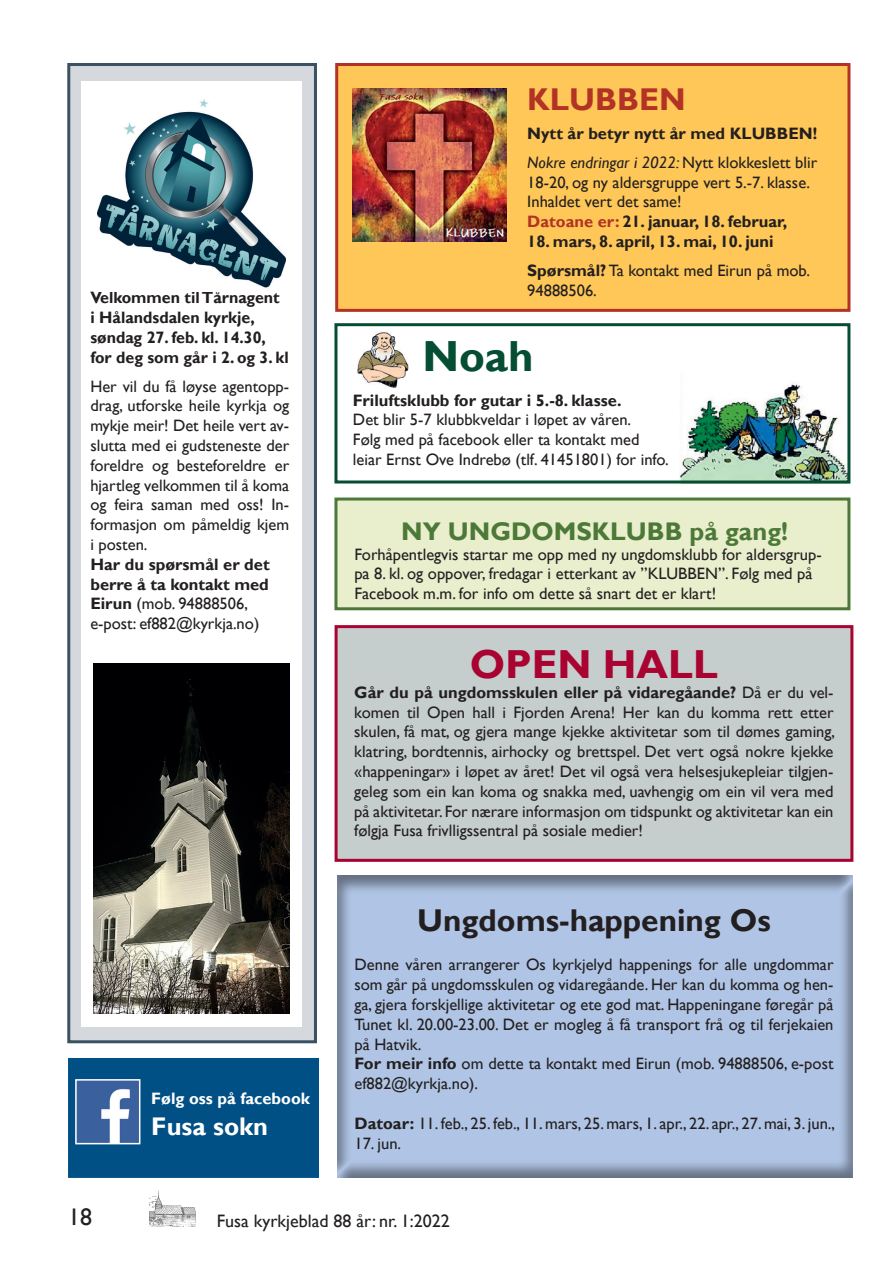
<style>
.page{position:relative;width:893px;height:1263px;background:#fff}
.page>*{position:absolute;margin:0;border:0;box-sizing:border-box;transform-origin:0 0}
.t1{font:700 43.5px "Gill Sans";color:#054e33}
.t2{font:700 40.5px "Gill Sans";color:#a90332}
.t3{font:700 31.5px "Gill Sans";color:#231f20}
.t4{font:700 31.5px "Gill Sans";color:#b23326}
.t5{font:700 25.5px "Gill Sans";color:#4c7937}
.t6{font:700 25.5px "Gill Sans";color:#fff}
.t7{font:24px "Gill Sans";color:#231f20}
.t8{font:18px "Gill Sans";color:#231f20}
.t9{font:16.5px/19.8px "Gill Sans";color:#231f20}
.t10{font:700 16.5px/19.8px "Gill Sans";color:#231f20}
.t11{font:700 16.5px "Gill Sans";color:#fff}
.s1{font-weight:400}
.s2{font-weight:400;font-style:italic}
.s3{font-weight:700;color:#b23326}
.s4{font-weight:700}
</style>
<div class="page">
<img style="left:149px;top:1191px;width:47px;height:36px">
<div style="left:337px;top:873px;width:518px;height:306px;background:#231f20;opacity:.5"></div>
<div style="left:67px;top:63px;width:250px;height:980px;background:#d5d8dc;border:3px solid #3b5262"></div>
<div style="left:81px;top:81px;width:221px;height:945px;background:#fff"></div>
<div style="left:335px;top:63px;width:515px;height:249px;background:#fec757;border:3px solid #b23326"></div>
<img style="left:353px;top:88px;width:153px;height:154px">
<img style="left:94px;top:663px;width:195px;height:351px">
<img style="left:98px;top:99px;width:187px;height:189px">
<img style="left:357px;top:332px;width:52px;height:55px">
<img style="left:680px;top:382px;width:166px;height:97px">
<div style="left:335px;top:625px;width:518px;height:237px;background:#c5cdcd;border:3px solid #a90332"></div>
<div style="left:68px;top:1058px;width:251px;height:120px;background:#015085"></div>
<img style="left:78px;top:1082px;width:59px;height:59px">
<div style="left:75px;top:1079px;width:65px;height:65px;border:2px solid #fff"></div>
<div style="left:334px;top:497px;width:516px;height:113px;background:#e9eecd;border:3px solid #4c7937"></div>
<div style="left:334px;top:323px;width:516px;height:160px;border:3px solid #054e33"></div>
<p class="t10" style="left:90px;top:288px;width:200px">Velkommen til Tårnagent<br>i Hålandsdalen kyrkje, søndag 27. feb. kl. 14.30, for deg som går i 2. og 3. kl</p>
<p class="t9" style="left:90px;top:376px;width:200px;text-align:justify">Her vil du få løyse agentopp&shy;drag, utforske heile kyrkja og mykje meir! Det heile vert av&shy;slutta med ei gudsteneste der foreldre og besteforeldre er hjartleg velkommen til å koma og feira saman med oss! In&shy;formasjon om påmeldig kjem i posten.</p>
<p class="t10" style="left:90px;top:555px;width:181px">Har du spørsmål er det berre å ta kontakt med<br>Eirun <span class="s1">(mob. 94888506, e-post: ef882@kyrkja.no)</span></p>
<p class="t11" style="left:151px;top:1089px;width:160px">Følg oss på facebook</p>
<h3 class="t6" style="left:151px;top:1111px;width:118px">Fusa sokn</h3>
<h3 class="t4" style="left:527px;top:81px;width:160px">KLUBBEN</h3>
<p class="t10" style="left:527px;top:119px;width:291px;line-height:28.8px">Nytt år betyr nytt år med KLUBBEN!<br><span class="s2">Nokre endringar i 2022:</span> <span class="s1">Nytt klokkeslett blir</span></p>
<p class="t9" style="left:527px;top:172px;width:284px">18-20, og ny aldersgruppe vert 5.-7. klasse.<br>Inhaldet vert det same!<br><span class="s3">Datoane er:</span> <span class="s4">21. januar, 18. februar,</span></p>
<p class="t10" style="left:527px;top:227px;width:284px;line-height:28.8px">18. mars, 8. april, 13. mai, 10. juni<br>Spørsmål? <span class="s1">Ta kontakt med Eirun på mob.</span></p>
<p class="t9" style="left:527px;top:280px;width:71px">94888506.</p>
<h1 class="t1" style="left:422px;top:330px;width:113px">Noah</h1>
<p class="t10" style="left:353px;top:390px;width:270px">Friluftsklubb for gutar i 5.-8. klasse.</p>
<p class="t9" style="left:353px;top:410px;width:317px">Det blir 5-7 klubbkveldar i løpet av våren.<br>Følg med på facebook eller ta kontakt med leiar Ernst Ove Indrebø (tlf. 41451801) for info.</p>
<h3 class="t5" style="left:401px;top:516px;width:388px">NY UNGDOMSKLUBB på gang!</h3>
<p class="t9" style="left:354px;top:544px;width:469px">Forhåpentlegvis startar me opp med ny ungdomsklubb for aldersgrup&shy;pa 8. kl. og oppover, fredagar i etterkant av ”KLUBBEN”. Følg med på<br>Facebook m.m. for info om dette så snart det er klart!</p>
<h2 class="t2" style="left:470px;top:640px;width:250px">OPEN HALL</h2>
<p class="t9" style="left:354px;top:683px;width:482px;text-align:justify"><span class="s4">Går du på ungdomsskulen eller på vidaregåande?</span> Då er du vel&shy;komen til Open hall i Fjorden Arena! Her kan du komma rett etter skulen, få mat, og gjera mange kjekke aktivitetar som til dømes gaming, klatring, bordtennis, airhocky og brettspel. Det vert også nokre kjekke «happeningar» i løpet av året! Det vil også vera helsesjukepleiar tilgjen&shy;geleg som ein kan koma og snakka med, uavhengig om ein vil vera med på aktivitetar. For nærare informasjon om tidspunkt og aktivitetar kan ein følgja Fusa frivlligssentral på sosiale medier!</p>
<h3 class="t3" style="left:417px;top:901px;width:355px">Ungdoms-happening Os</h3>
<p class="t9" style="left:354px;top:955px;width:481px">Denne våren arrangerer Os kyrkjelyd happenings for alle ungdommar som går på ungdomsskulen og vidaregåande. Her kan du komma og hen&shy;ga, gjera forskjellige aktivitetar og ete god mat. Happeningane føregår på Tunet kl. 20.00-23.00. Det er mogleg å få transport frå og til ferjekaien på Hatvik.<br><span class="s4">For meir info</span> om dette ta kontakt med Eirun (mob. 94888506, e-post ef882@kyrkja.no).</p>
<p class="t9" style="left:354px;top:1114px;width:482px"><span class="s4">Datoar:</span> 11. feb., 25. feb., 11. mars, 25. mars, 1. apr., 22. apr., 27. mai, 3. jun.,</p>
<p class="t9" style="left:354px;top:1133px;width:48px">17. jun.</p>
<h3 class="t7" style="left:68px;top:1203px;width:25px">18</h3>
<p class="t8" style="left:217px;top:1210px;width:234px">Fusa kyrkjeblad 88 år: nr. 1:2022</p>
</div>
